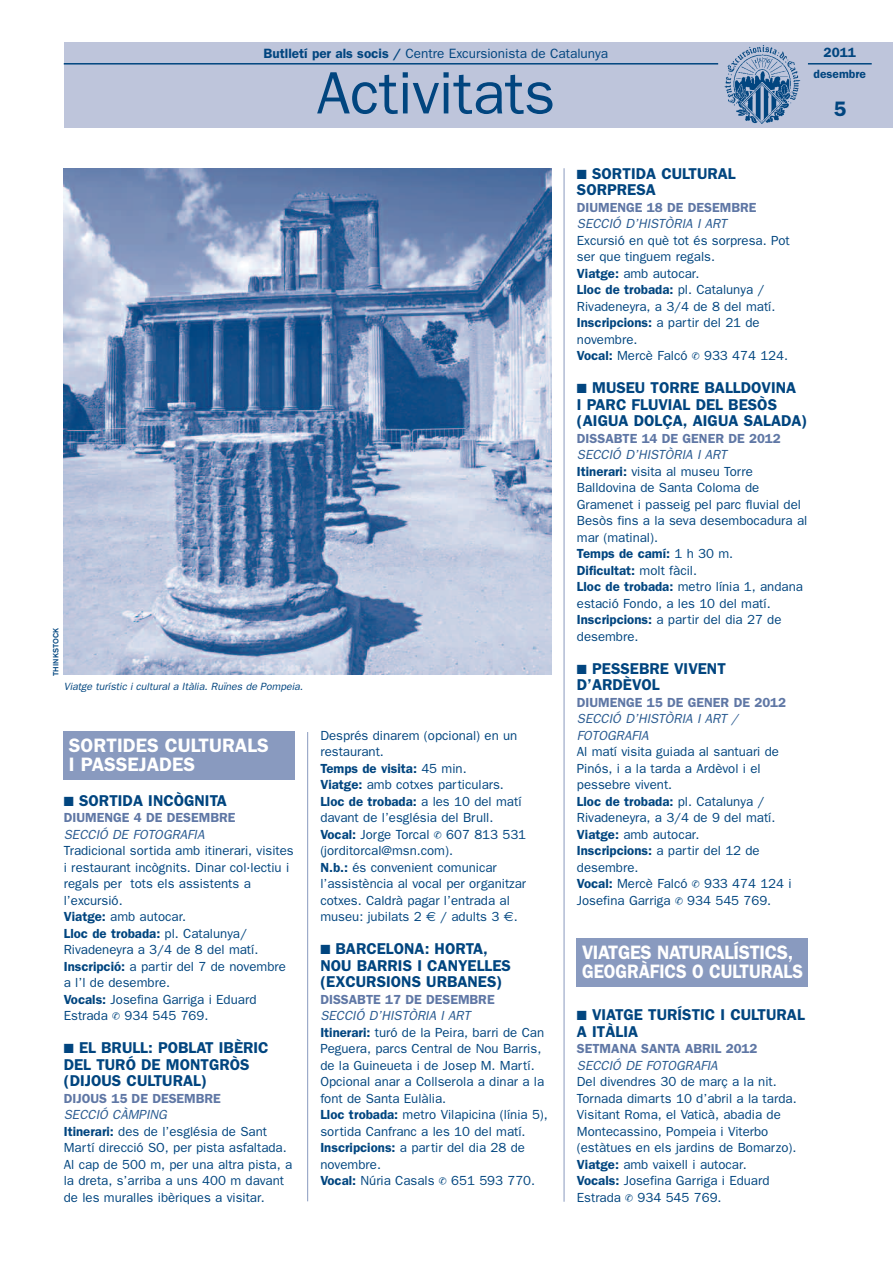
<style>
.page{position:relative;width:893px;height:1263px;background:#fff}
.page>*{position:absolute;margin:0;border:0;box-sizing:border-box;transform-origin:0 0}
.t1{font:60px "Franklin Gothic";color:#01457f}
.t2{font:600 21px "Franklin Gothic";color:#01457f}
.t3{font:600 19.5px/19.5px "Franklin Gothic";letter-spacing:-.005em;color:#fff;scale:.96 1}
.t4{font:600 19.5px/19.5px "Franklin Gothic";letter-spacing:-.005em;color:#fff}
.t5{font:600 15.75px/16.5px "Franklin Gothic";color:#01457f}
.t6{font:13.5px "Franklin Gothic";color:#01457f}
.t7{font:600 13.5px "Franklin Gothic";color:#01457f}
.t8{font:13.2px/16.5px "Franklin Gothic";color:#01457f}
.t9{font:600 13.2px "Franklin Gothic";color:#5f77a5}
.t10{font:italic 13.2px/16.5px "Franklin Gothic";color:#2a5b91}
.t11{font:600 12px "Franklin Gothic";color:#01457f}
.t12{font:italic 10.5px "Franklin Gothic";color:#01457f}
.t13{font:500 7.5px "Akzidenz Grotesk BE";letter-spacing:.01em;color:#01457f}
.s1{font-weight:600}
.s2{font-family:"Menlo";font-weight:700}
.s3{font-family:"Euro Sans"}
.s4{font-style:italic;color:#2a5b91}
</style>
<div class="page">
<div style="left:64px;top:43px;width:829px;height:85px;background:#bec5db"></div>
<hr style="left:808px;top:63px;width:64px;height:2px;background:#01457f">
<hr style="left:64px;top:63px;width:654px;height:2px;background:#01457f">
<img style="left:724px;top:46px;width:76px;height:78px">
<hr style="left:307px;top:732px;width:1px;height:469px;background:#899abf">
<div style="left:64px;top:731px;width:231px;height:49px;background:#899abf"></div>
<hr style="left:564px;top:168px;width:1px;height:1034px;background:#899abf">
<img style="left:64px;top:168px;width:487px;height:506px">
<div style="left:577px;top:938px;width:231px;height:49px;background:#899abf"></div>
<p class="t6" style="left:264px;top:45px;width:346px"><span class="s1">Butlletí per als socis /</span> Centre Excursionista de Catalunya</p>
<h1 class="t1" style="left:316px;top:58px;width:240px">Activitats</h1>
<p class="t7" style="left:824px;top:45px;width:34px">2011</p>
<p class="t11" style="left:814px;top:67px;width:54px">desembre</p>
<h2 class="t2" style="left:833px;top:97px;width:14px">5</h2>
<p class="t13" style="left:53px;top:676px;width:50px;rotate:-90deg">THINKSTOCK</p>
<p class="t12" style="left:64px;top:680px;width:241px">Viatge turístic i cultural a Itàlia. Ruïnes de Pompeia.</p>
<h3 class="t4" style="left:69px;top:735px;width:201px">SORTIDES CULTURALS<br>I PASSEJADES</h3>
<p class="t8" style="left:320px;top:727px;width:207px">Després dinarem (opcional) en un restaurant.<br><span class="s1">Temps de visita:</span> 45 min.<br><span class="s1">Viatge:</span> amb cotxes particulars.<br><span class="s1">Lloc de trobada:</span> a les 10 del matí davant de l’església del Brull.<br><span class="s1">Vocal:</span> Jorge Torcal <span class="s2">✆</span> 607 813 531 (jorditorcal@msn.com).<br><span class="s1">N.b.:</span> és convenient comunicar l’assistència al vocal per organitzar cotxes. Caldrà pagar l’entrada al museu: jubilats 2 <span class="s3">€</span> / adults 3 <span class="s3">€</span>.</p>
<p class="t5" style="left:320px;top:940px;width:192px">■ BARCELONA: HORTA,<br>NOU BARRIS I CANYELLES (EXCURSIONS URBANES)</p>
<p class="t9" style="left:320px;top:991px;width:176px">DISSABTE 17 DE DESEMBRE</p>
<p class="t8" style="left:320px;top:1007px;width:229px"><span class="s4">SECCIÓ D’HISTÒRIA I ART<br></span><span class="s1">Itinerari:</span> turó de la Peira, barri de Can<br>Peguera, parcs Central de Nou Barris, de la Guineueta i de Josep M. Martí.<br>Opcional anar a Collserola a dinar a la font de Santa Eulàlia.<br><span class="s1">Lloc trobada:</span> metro Vilapicina (línia 5), sortida Canfranc a les 10 del matí.<br><span class="s1">Inscripcions:</span> a partir del dia 28 de novembre.<br><span class="s1">Vocal:</span> Núria Casals <span class="s2">✆</span> 651 593 770.</p>
<p class="t5" style="left:64px;top:792px;width:165px">■ SORTIDA INCÒGNITA</p>
<p class="t9" style="left:64px;top:810px;width:173px">DIUMENGE 4 DE DESEMBRE</p>
<p class="t10" style="left:64px;top:826px;width:142px">SECCIÓ DE FOTOGRAFIA</p>
<p class="t8" style="left:64px;top:842px;width:231px">Tradicional sortida amb itinerari, visites i restaurant incògnits. Dinar col·lectiu i regals per tots els assistents a l’excursió.<br><span class="s1">Viatge:</span> amb autocar.<br><span class="s1">Lloc de trobada:</span> pl. Catalunya/<br>Rivadeneyra a 3/4 de 8 del matí.<br><span class="s1">Inscripció:</span> a partir del 7 de novembre a l’l de desembre.<br><span class="s1">Vocals:</span> Josefina Garriga i Eduard<br>Estrada <span class="s2">✆</span> 934 545 769.</p>
<p class="t5" style="left:64px;top:1039px;width:206px">■ EL BRULL: POBLAT IBÈRIC<br>DEL TURÓ DE MONTGRÒS (DIJOUS CULTURAL)</p>
<p class="t9" style="left:64px;top:1090px;width:159px">DIJOUS 15 DE DESEMBRE</p>
<p class="t8" style="left:64px;top:1106px;width:230px"><span class="s4">SECCIÓ CÀMPING<br></span><span class="s1">Itinerari:</span> des de l’església de Sant Martí direcció SO, per pista asfaltada.<br>Al cap de 500 m, per una altra pista, a la dreta, s’arriba a uns 400 m davant de les muralles ibèriques a visitar.</p>
<p class="t5" style="left:577px;top:165px;width:160px">■ SORTIDA CULTURAL<br>SORPRESA</p>
<p class="t9" style="left:577px;top:199px;width:181px">DIUMENGE 18 DE DESEMBRE</p>
<p class="t10" style="left:577px;top:215px;width:152px">SECCIÓ D’HISTÒRIA I ART</p>
<p class="t8" style="left:577px;top:232px;width:214px">Excursió en què tot és sorpresa. Pot ser que tinguem regals.<br><span class="s1">Viatge:</span> amb autocar.<br><span class="s1">Lloc de trobada:</span> pl. Catalunya /<br>Rivadeneyra, a 3/4 de 8 del matí.<br><span class="s1">Inscripcions:</span> a partir del 21 de novembre.<br><span class="s1">Vocal:</span> Mercè Falcó <span class="s2">✆</span> 933 474 124.</p>
<p class="t5" style="left:577px;top:379px;width:232px">■ MUSEU TORRE BALLDOVINA<br>I PARC FLUVIAL DEL BESÒS (AIGUA DOLÇA, AIGUA SALADA)</p>
<p class="t9" style="left:577px;top:430px;width:205px">DISSABTE 14 DE GENER DE 2012</p>
<p class="t8" style="left:577px;top:446px;width:232px"><span class="s4">SECCIÓ D’HISTÒRIA I ART<br></span><span class="s1">Itinerari:</span> visita al museu Torre<br>Balldovina de Santa Coloma de<br>Gramenet i passeig pel parc fluvial del<br>Besòs fins a la seva desembocadura al mar (matinal).<br><span class="s1">Temps de camí:</span> 1 h 30 m.<br><span class="s1">Dificultat:</span> molt fàcil.<br><span class="s1">Lloc de trobada:</span> metro línia 1, andana estació Fondo, a les 10 del matí.<br><span class="s1">Inscripcions:</span> a partir del dia 27 de desembre.</p>
<p class="t5" style="left:577px;top:660px;width:150px">■ PESSEBRE VIVENT<br>D’ARDÈVOL</p>
<p class="t9" style="left:577px;top:694px;width:211px">DIUMENGE 15 DE GENER DE 2012</p>
<p class="t10" style="left:577px;top:710px;width:163px">SECCIÓ D’HISTÒRIA I ART /<br>FOTOGRAFIA</p>
<p class="t8" style="left:577px;top:743px;width:216px">Al matí visita guiada al santuari de<br>Pinós, i a la tarda a Ardèvol i el pessebre vivent.<br><span class="s1">Lloc de trobada:</span> pl. Catalunya /<br>Rivadeneyra, a 3/4 de 9 del matí.<br><span class="s1">Viatge:</span> amb autocar.<br><span class="s1">Inscripcions:</span> a partir del 12 de desembre.<br><span class="s1">Vocal:</span> Mercè Falcó <span class="s2">✆</span> 933 474 124 i<br>Josefina Garriga <span class="s2">✆</span> 934 545 769.</p>
<h3 class="t3" style="left:582px;top:942px;width:232px">VIATGES NATURALÍSTICS,<br>GEOGRÀFICS O CULTURALS</h3>
<p class="t5" style="left:577px;top:1006px;width:229px">■ VIATGE TURÍSTIC I CULTURAL<br>A ITÀLIA</p>
<p class="t9" style="left:577px;top:1041px;width:182px">SETMANA SANTA ABRIL 2012</p>
<p class="t10" style="left:577px;top:1057px;width:142px">SECCIÓ DE FOTOGRAFIA</p>
<p class="t8" style="left:577px;top:1073px;width:221px">Del divendres 30 de març a la nit.<br>Tornada dimarts 10 d’abril a la tarda.<br>Visitant Roma, el Vaticà, abadia de<br>Montecassino, Pompeia i Viterbo (estàtues en els jardins de Bomarzo).<br><span class="s1">Viatge:</span> amb vaixell i autocar.<br><span class="s1">Vocals:</span> Josefina Garriga i Eduard<br>Estrada <span class="s2">✆</span> 934 545 769.</p>
</div>
